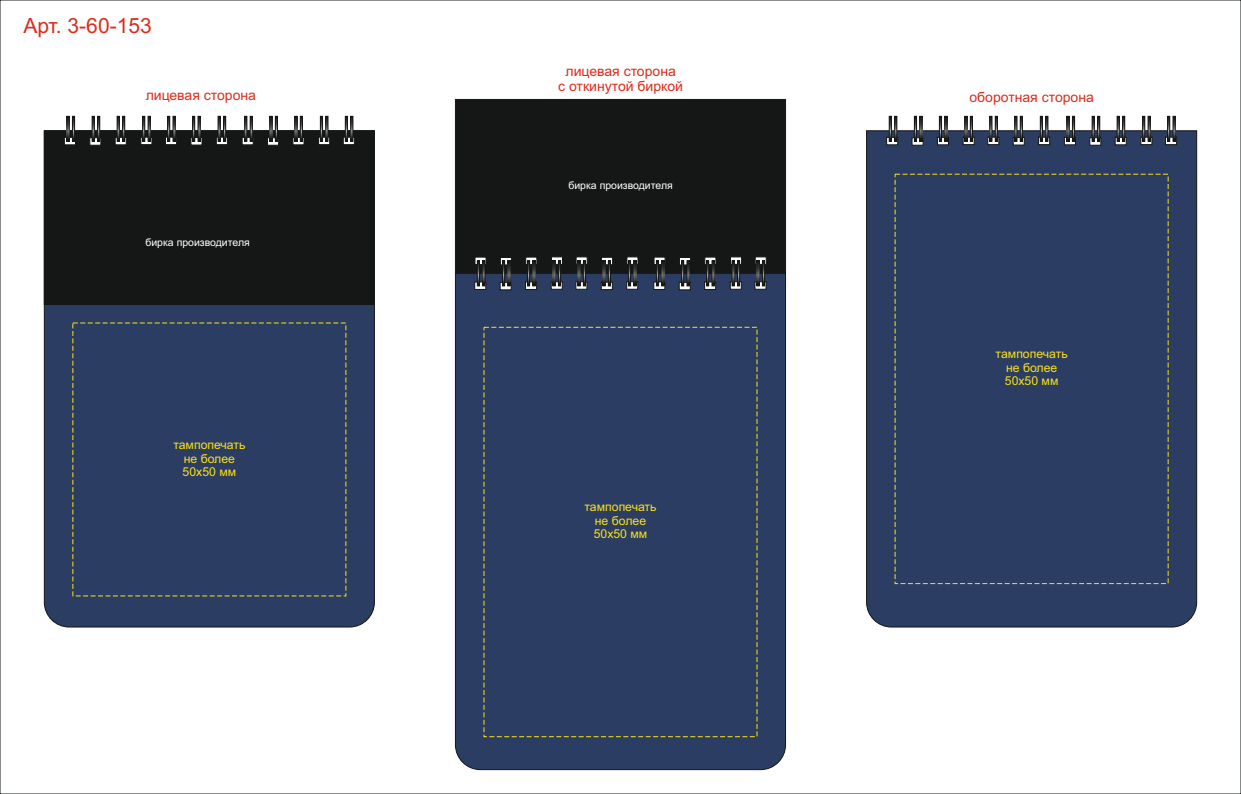
<style>
.page{position:relative;width:1241px;height:794px;background:#fff}
.page>*{position:absolute;margin:0;border:0;box-sizing:border-box;transform-origin:0 0}
.t1{font:21px "Arial";color:#dd2b1c}
.t2{font:14px/15.7px "Arial";color:#dd2b1c;text-align:center}
.t3{font:12.25px/13.7px "Arial";color:#fbe116;text-align:center}
.t4{font:10.5px "Arial";color:#fff}
</style>
<div class="page">
<div style="left:44px;top:305px;width:331px;height:322px;background:#2b3d63"></div>
<div style="left:44px;top:130px;width:331px;height:175px;background:#151616"></div>
<svg style="left:216px;top:137px;width:12px;height:8px"></svg>
<svg style="left:190px;top:137px;width:12px;height:8px"></svg>
<svg style="left:165px;top:137px;width:12px;height:8px"></svg>
<svg style="left:140px;top:137px;width:12px;height:8px"></svg>
<svg style="left:115px;top:137px;width:12px;height:8px"></svg>
<svg style="left:89px;top:137px;width:12px;height:9px"></svg>
<svg style="left:64px;top:137px;width:12px;height:8px"></svg>
<div style="left:167px;top:116px;width:3px;height:25px;border:1px solid #151616"></div>
<div style="left:173px;top:116px;width:2px;height:25px;border:1px solid #151616"></div>
<div style="left:192px;top:116px;width:3px;height:25px;border:1px solid #151616"></div>
<div style="left:198px;top:116px;width:2px;height:25px;border:1px solid #151616"></div>
<div style="left:218px;top:116px;width:2px;height:25px;border:1px solid #151616"></div>
<div style="left:223px;top:116px;width:3px;height:25px;border:1px solid #151616"></div>
<div style="left:92px;top:116px;width:2px;height:25px;border:1px solid #151616"></div>
<div style="left:97px;top:116px;width:3px;height:25px;border:1px solid #151616"></div>
<div style="left:117px;top:116px;width:2px;height:25px;border:1px solid #151616"></div>
<div style="left:122px;top:116px;width:3px;height:25px;border:1px solid #151616"></div>
<div style="left:142px;top:116px;width:3px;height:25px;border:1px solid #151616"></div>
<div style="left:148px;top:116px;width:2px;height:25px;border:1px solid #151616"></div>
<div style="left:67px;top:116px;width:2px;height:25px;border:1px solid #151616"></div>
<div style="left:72px;top:116px;width:3px;height:25px;border:1px solid #151616"></div>
<svg style="left:343px;top:137px;width:12px;height:8px"></svg>
<svg style="left:318px;top:137px;width:12px;height:8px"></svg>
<svg style="left:292px;top:137px;width:12px;height:8px"></svg>
<svg style="left:267px;top:137px;width:12px;height:9px"></svg>
<svg style="left:241px;top:137px;width:13px;height:8px"></svg>
<div style="left:345px;top:116px;width:2px;height:25px;border:1px solid #151616"></div>
<div style="left:350px;top:116px;width:3px;height:25px;border:1px solid #151616"></div>
<div style="left:270px;top:116px;width:2px;height:25px;border:1px solid #151616"></div>
<div style="left:275px;top:116px;width:2px;height:25px;border:1px solid #151616"></div>
<div style="left:295px;top:116px;width:2px;height:25px;border:1px solid #151616"></div>
<div style="left:300px;top:116px;width:2px;height:25px;border:1px solid #151616"></div>
<div style="left:320px;top:116px;width:2px;height:25px;border:1px solid #151616"></div>
<div style="left:326px;top:116px;width:2px;height:25px;border:1px solid #151616"></div>
<div style="left:244px;top:116px;width:3px;height:25px;border:1px solid #151616"></div>
<div style="left:250px;top:116px;width:2px;height:25px;border:1px solid #151616"></div>
<div style="left:455px;top:274px;width:331px;height:496px;background:#2b3d63"></div>
<div style="left:455px;top:99px;width:331px;height:175px;background:#151616"></div>
<svg style="left:626px;top:281px;width:12px;height:9px"></svg>
<svg style="left:600px;top:282px;width:12px;height:8px"></svg>
<svg style="left:575px;top:281px;width:12px;height:9px"></svg>
<svg style="left:550px;top:281px;width:12px;height:9px"></svg>
<svg style="left:525px;top:281px;width:12px;height:9px"></svg>
<svg style="left:499px;top:282px;width:12px;height:8px"></svg>
<svg style="left:474px;top:281px;width:12px;height:9px"></svg>
<svg style="left:626px;top:256px;width:12px;height:9px"></svg>
<svg style="left:601px;top:257px;width:12px;height:8px"></svg>
<svg style="left:575px;top:256px;width:12px;height:9px"></svg>
<svg style="left:551px;top:256px;width:12px;height:9px"></svg>
<svg style="left:525px;top:257px;width:12px;height:8px"></svg>
<svg style="left:500px;top:257px;width:12px;height:8px"></svg>
<svg style="left:474px;top:257px;width:12px;height:8px"></svg>
<div style="left:577px;top:261px;width:3px;height:25px;border:1px solid #151616"></div>
<div style="left:583px;top:261px;width:2px;height:25px;border:1px solid #151616"></div>
<div style="left:602px;top:261px;width:3px;height:25px;border:1px solid #151616"></div>
<div style="left:608px;top:261px;width:2px;height:25px;border:1px solid #151616"></div>
<div style="left:628px;top:261px;width:2px;height:25px;border:1px solid #151616"></div>
<div style="left:633px;top:261px;width:3px;height:25px;border:1px solid #151616"></div>
<div style="left:502px;top:261px;width:2px;height:25px;border:1px solid #151616"></div>
<div style="left:507px;top:261px;width:3px;height:25px;border:1px solid #151616"></div>
<div style="left:527px;top:261px;width:2px;height:25px;border:1px solid #151616"></div>
<div style="left:532px;top:261px;width:3px;height:25px;border:1px solid #151616"></div>
<div style="left:553px;top:261px;width:2px;height:25px;border:1px solid #151616"></div>
<div style="left:558px;top:261px;width:2px;height:25px;border:1px solid #151616"></div>
<div style="left:477px;top:261px;width:2px;height:25px;border:1px solid #151616"></div>
<div style="left:482px;top:261px;width:3px;height:25px;border:1px solid #151616"></div>
<svg style="left:754px;top:281px;width:12px;height:9px"></svg>
<svg style="left:729px;top:281px;width:12px;height:9px"></svg>
<svg style="left:704px;top:281px;width:12px;height:9px"></svg>
<svg style="left:678px;top:282px;width:12px;height:8px"></svg>
<svg style="left:653px;top:281px;width:12px;height:9px"></svg>
<svg style="left:754px;top:256px;width:12px;height:9px"></svg>
<svg style="left:730px;top:256px;width:12px;height:9px"></svg>
<svg style="left:704px;top:257px;width:12px;height:8px"></svg>
<svg style="left:678px;top:257px;width:13px;height:8px"></svg>
<svg style="left:653px;top:257px;width:12px;height:8px"></svg>
<div style="left:756px;top:261px;width:3px;height:25px;border:1px solid #151616"></div>
<div style="left:762px;top:261px;width:2px;height:25px;border:1px solid #151616"></div>
<div style="left:681px;top:261px;width:2px;height:25px;border:1px solid #151616"></div>
<div style="left:686px;top:261px;width:3px;height:25px;border:1px solid #151616"></div>
<div style="left:706px;top:261px;width:2px;height:25px;border:1px solid #151616"></div>
<div style="left:711px;top:261px;width:3px;height:25px;border:1px solid #151616"></div>
<div style="left:731px;top:261px;width:3px;height:25px;border:1px solid #151616"></div>
<div style="left:737px;top:261px;width:2px;height:25px;border:1px solid #151616"></div>
<div style="left:656px;top:261px;width:2px;height:25px;border:1px solid #151616"></div>
<div style="left:661px;top:261px;width:3px;height:25px;border:1px solid #151616"></div>
<div style="left:866px;top:130px;width:330px;height:497px;background:#2b3d63"></div>
<svg style="left:1037px;top:137px;width:12px;height:8px"></svg>
<svg style="left:1012px;top:137px;width:12px;height:8px"></svg>
<svg style="left:987px;top:137px;width:12px;height:8px"></svg>
<svg style="left:962px;top:137px;width:12px;height:8px"></svg>
<svg style="left:936px;top:137px;width:12px;height:8px"></svg>
<svg style="left:911px;top:137px;width:12px;height:9px"></svg>
<svg style="left:886px;top:137px;width:12px;height:8px"></svg>
<div style="left:989px;top:116px;width:2px;height:25px;border:1px solid #151616"></div>
<div style="left:995px;top:116px;width:2px;height:25px;border:1px solid #151616"></div>
<div style="left:1014px;top:116px;width:2px;height:25px;border:1px solid #151616"></div>
<div style="left:1019px;top:116px;width:3px;height:25px;border:1px solid #151616"></div>
<div style="left:1040px;top:116px;width:2px;height:25px;border:1px solid #151616"></div>
<div style="left:1045px;top:116px;width:2px;height:25px;border:1px solid #151616"></div>
<div style="left:914px;top:116px;width:2px;height:25px;border:1px solid #151616"></div>
<div style="left:919px;top:116px;width:2px;height:25px;border:1px solid #151616"></div>
<div style="left:939px;top:116px;width:2px;height:25px;border:1px solid #151616"></div>
<div style="left:944px;top:116px;width:2px;height:25px;border:1px solid #151616"></div>
<div style="left:964px;top:116px;width:2px;height:25px;border:1px solid #151616"></div>
<div style="left:970px;top:116px;width:2px;height:25px;border:1px solid #151616"></div>
<div style="left:889px;top:116px;width:2px;height:25px;border:1px solid #151616"></div>
<div style="left:894px;top:116px;width:2px;height:25px;border:1px solid #151616"></div>
<svg style="left:1164px;top:137px;width:12px;height:8px"></svg>
<svg style="left:1140px;top:137px;width:12px;height:8px"></svg>
<svg style="left:1114px;top:137px;width:12px;height:8px"></svg>
<svg style="left:1089px;top:137px;width:12px;height:9px"></svg>
<svg style="left:1063px;top:137px;width:12px;height:8px"></svg>
<div style="left:1167px;top:116px;width:2px;height:25px;border:1px solid #151616"></div>
<div style="left:1172px;top:116px;width:2px;height:25px;border:1px solid #151616"></div>
<div style="left:1091px;top:116px;width:3px;height:25px;border:1px solid #151616"></div>
<div style="left:1097px;top:116px;width:2px;height:25px;border:1px solid #151616"></div>
<div style="left:1116px;top:116px;width:3px;height:25px;border:1px solid #151616"></div>
<div style="left:1122px;top:116px;width:2px;height:25px;border:1px solid #151616"></div>
<div style="left:1142px;top:116px;width:2px;height:25px;border:1px solid #151616"></div>
<div style="left:1147px;top:116px;width:3px;height:25px;border:1px solid #151616"></div>
<div style="left:1066px;top:116px;width:3px;height:25px;border:1px solid #151616"></div>
<div style="left:1072px;top:116px;width:2px;height:25px;border:1px solid #151616"></div>
<h1 class="t1" style="left:23px;top:18px;width:130px">Арт. 3-60-153</h1>
<p class="t2" style="left:146px;top:89px;width:112px">лицевая сторона</p>
<p class="t4" style="left:145px;top:238px;width:106px">бирка производителя</p>
<p class="t3" style="left:173px;top:439px;width:74px">тампопечать не более<br>50х50 мм</p>
<p class="t2" style="left:558px;top:64px;width:126px">лицевая сторона<br>с откинутой биркой</p>
<p class="t4" style="left:568px;top:181px;width:106px">бирка производителя</p>
<p class="t3" style="left:584px;top:501px;width:74px">тампопечать не более<br>50х50 мм</p>
<p class="t2" style="left:969px;top:90px;width:126px">оборотная сторона</p>
<p class="t3" style="left:995px;top:348px;width:74px">тампопечать не более<br>50х50 мм</p>
</div>
